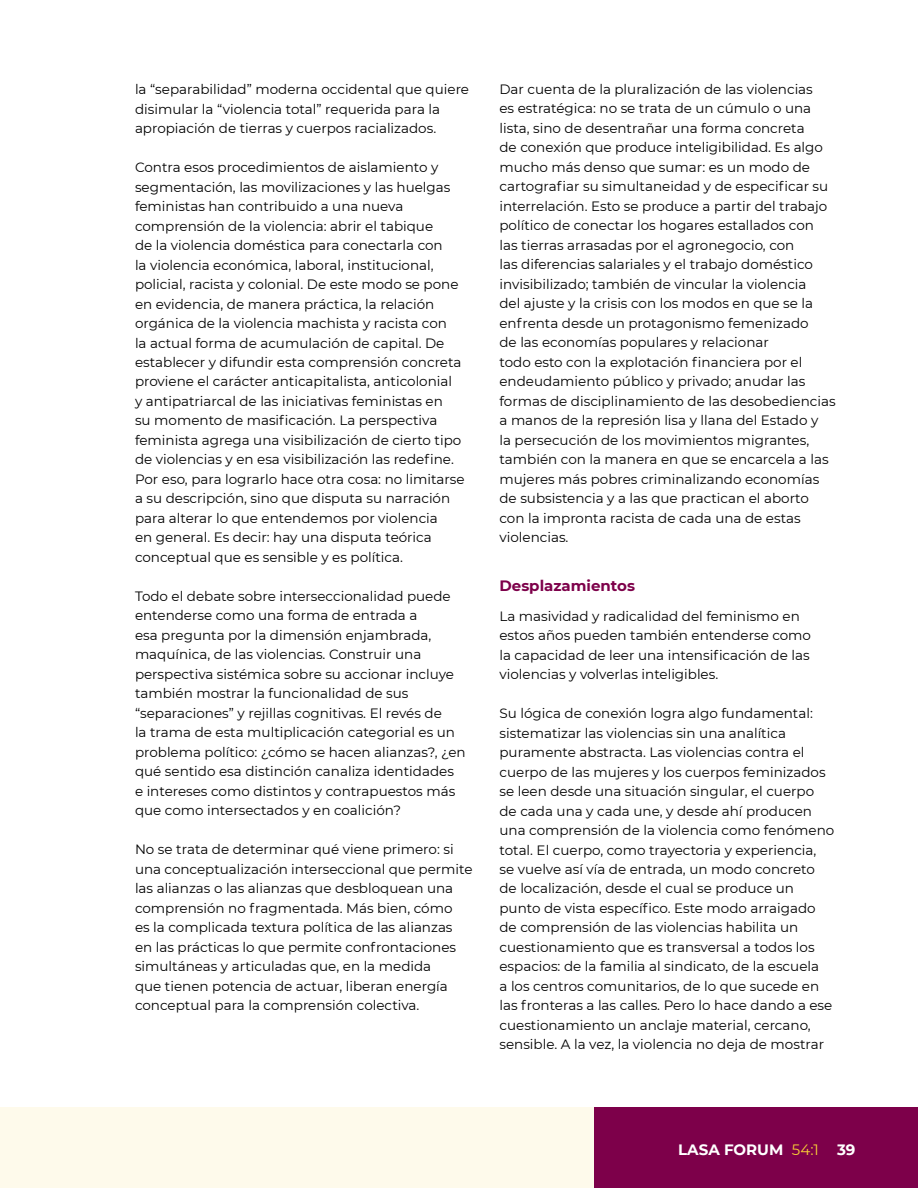
<style>
.page{position:relative;width:918px;height:1188px;background:#fff}
.page>*{position:absolute;margin:0;border:0;box-sizing:border-box;transform-origin:0 0}
.t1{font:700 15px "Montserrat";color:#fff}
.t2{font:700 15px "Montserrat";color:#7d004a}
.t3{font:13.5px/19.5px "Montserrat";color:#000}
.s1{font-weight:400;color:#f7cd36}
</style>
<div class="page">
<div style="left:0;top:1107px;width:594px;height:81px;background:#fefaeb"></div>
<div style="left:594px;top:1107px;width:324px;height:81px;background:#7d004a"></div>
<p class="t3" style="left:135px;top:79px;width:336px">la “separabilidad” moderna occidental que quiere disimular la “violencia total” requerida para la apropiación de tierras y cuerpos racializados.</p>
<p class="t3" style="left:135px;top:157px;width:331px">Contra esos procedimientos de aislamiento y segmentación, las movilizaciones y las huelgas feministas han contribuido a una nueva comprensión de la violencia: abrir el tabique<br>de la violencia doméstica para conectarla con<br>la violencia económica, laboral, institucional, policial, racista y colonial. De este modo se pone en evidencia, de manera práctica, la relación<br>orgá nica de la violencia machista y racista con<br>la actual forma de acumulación de capital. De establecer y difundir esta comprensión concreta proviene el carácter anticapitalista, anticolonial<br>y antipatriarcal de las iniciativas feministas en<br>su momento de masificación. La perspectiva feminista agrega una visibilización de cierto tipo de violencias y en esa visibilización las redefine.<br>Por eso, para lograrlo hace otra cosa: no limitarse a su descripción, sino que disputa su narración para alterar lo que entendemos por violencia<br>en general. Es decir: hay una disputa teórica conceptual que es sensible y es política.</p>
<p class="t3" style="left:135px;top:586px;width:332px">Todo el debate sobre interseccionalidad puede entenderse como una forma de entrada a<br>esa pregunta por la dimensión enjambrada, maquínica, de las violencias. Construir una perspectiva sistémica sobre su accionar incluye también mostrar la funcionalidad de sus “separaciones” y rejillas cognitivas. El revés de<br>la trama de esta multiplicación categorial es un problema político: ¿cómo se hacen alianzas?, ¿en qué sentido esa distinción canaliza identidades<br>e intereses como distintos y contrapuestos más que como intersectados y en coalición?</p>
<p class="t3" style="left:135px;top:839px;width:339px">No se trata de determinar qué viene primero: si una conceptualización interseccional que permite las alianzas o las alianzas que desbloquean una comprensión no fragmentada. Más bien, cómo<br>es la complicada textura política de las alianzas en las prácticas lo que permite confrontaciones simultáneas y articuladas que, en la medida<br>que tienen potencia de actuar, liberan energía conceptual para la comprensión colectiva.</p>
<p class="t3" style="left:500px;top:79px;width:338px">Dar cuenta de la pluralización de las violencias<br>es estratégica: no se trata de un cúmulo o una lista, sino de desentrañar una forma concreta<br>de conexión que produce inteligibilidad. Es algo mucho más denso que sumar: es un modo de cartografiar su simultaneidad y de especificar su interrelación. Esto se produce a partir del trabajo político de conectar los hogares estallados con<br>las tierras arrasadas por el agronegocio, con<br>las diferencias salariales y el trabajo doméstico invisibilizado; también de vincular la violencia<br>del ajuste y la crisis con los modos en que se la enfrenta desde un protagonismo femenizado<br>de las economi ́as populares y relacionar<br>todo esto con la explotación financiera por el endeudamiento pú blico y privado; anudar las formas de disciplinamiento de las desobediencias a manos de la represión lisa y llana del Estado y<br>la persecución de los movimientos migrantes, también con la manera en que se encarcela a las mujeres más pobres criminalizando economi ́as de subsistencia y a las que practican el aborto con la impronta racista de cada una de estas violencias.</p>
<p class="t2" style="left:500px;top:575px;width:137px">Desplazamientos</p>
<p class="t3" style="left:500px;top:606px;width:313px">La masividad y radicalidad del feminismo en estos años pueden también entenderse como la capacidad de leer una intensificación de las violencias y volverlas inteligibles.</p>
<p class="t3" style="left:500px;top:703px;width:336px">Su lógica de conexión logra algo fundamental: sistematizar las violencias sin una analítica puramente abstracta. Las violencias contra el cuerpo de las mujeres y los cuerpos feminizados se leen desde una situación singular, el cuerpo de cada una y cada une, y desde ahi ́producen una comprensión de la violencia como fenómeno total. El cuerpo, como trayectoria y experiencia, se vuelve asi ́vi ́a de entrada, un modo concreto de localización, desde el cual se produce un punto de vista especi ́fico. Este modo arraigado de comprensión de las violencias habilita un cuestionamiento que es transversal a todos los espacios: de la familia al sindicato, de la escuela<br>a los centros comunitarios, de lo que sucede en las fronteras a las calles. Pero lo hace dando a ese cuestionamiento un anclaje material, cercano, sensible. A la vez, la violencia no deja de mostrar</p>
<p class="t1" style="left:678px;top:1139px;width:179px">LASA FORUM <span class="s1">54:1</span> 39</p>
</div>
